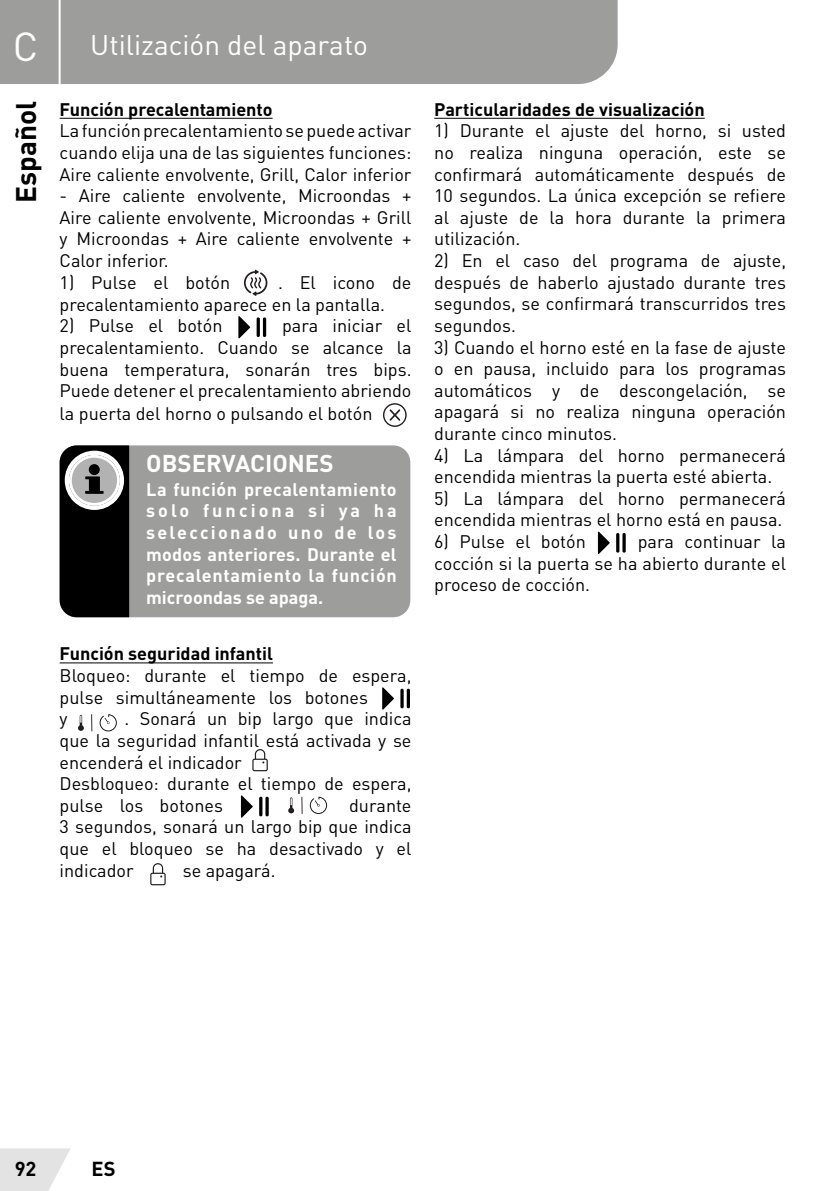
<style>
.page{position:relative;width:823px;height:1191px;background:#fff}
.page>*{position:absolute;margin:0;border:0;box-sizing:border-box;transform-origin:0 0}
.t1{font:40px "DIN";color:#fff}
.t2{font:28px "DIN";color:#fff}
.t3{font:700 28px "DIN Pro";color:#000}
.t4{font:700 24px "DIN Pro";color:#fff}
.t5{font:700 20px "DIN Pro";color:#000}
.t6{font:18px/21.6px "DIN Pro";color:#000;text-align:justify}
.t7{font:700 18px/21.6px "DIN Pro";letter-spacing:.025em;color:#fff;text-align:justify}
.t8{font:700 18px "DIN Pro";color:#000}
</style>
<div class="page">
<svg style="left:0;top:1148px;width:70px;height:43px"></svg>
<div style="left:0;top:0;width:617px;height:84px;background:#9d9d9c"></div>
<hr style="left:59px;top:0;width:2px;height:94px;background:#fff">
<hr style="left:60px;top:118px;width:212px;height:1px;background:#000">
<hr style="left:60px;top:662px;width:213px;height:1px;background:#000">
<svg style="left:238px;top:316px;width:12px;height:23px"></svg>
<svg style="left:256px;top:317px;width:10px;height:20px"></svg>
<div style="left:60px;top:445px;width:350px;height:172px;background:#9d9d9c;border-radius:17px"></div>
<svg style="left:60px;top:445px;width:69px;height:172px;background:#2e2e2e"></svg>
<div style="left:89px;top:464px;width:11px;height:11px;background:#000;border-radius:50%"></div>
<svg style="left:382px;top:687px;width:12px;height:23px"></svg>
<svg style="left:400px;top:688px;width:10px;height:21px"></svg>
<svg style="left:241px;top:795px;width:11px;height:23px"></svg>
<svg style="left:259px;top:796px;width:9px;height:21px"></svg>
<hr style="left:434px;top:118px;width:270px;height:1px;background:#000">
<svg style="left:597px;top:531px;width:12px;height:23px"></svg>
<svg style="left:616px;top:533px;width:9px;height:20px"></svg>
<svg style="left:383px;top:403px;width:23px;height:24px"></svg>
<svg style="left:244px;top:270px;width:23px;height:26px"></svg>
<svg style="left:91px;top:714px;width:1px;height:17px"></svg>
<svg style="left:78px;top:715px;width:6px;height:16px"></svg>
<svg style="left:99px;top:714px;width:18px;height:17px"></svg>
<svg style="left:301px;top:796px;width:1px;height:18px"></svg>
<svg style="left:288px;top:797px;width:6px;height:16px"></svg>
<svg style="left:309px;top:796px;width:18px;height:18px"></svg>
<svg style="left:252px;top:749px;width:15px;height:22px"></svg>
<svg style="left:150px;top:863px;width:15px;height:22px"></svg>
<h1 class="t1" style="left:13px;top:22px;width:27px">C</h1>
<h2 class="t3" style="left:7px;top:203px;width:103px;rotate:-90deg">Español</h2>
<h2 class="t2" style="left:90px;top:28px;width:279px">Utilización del aparato</h2>
<p class="t8" style="left:60px;top:97px;width:214px">Función precalentamiento</p>
<p class="t6" style="left:60px;top:119px;width:353px">La función precalentamiento se puede activar cuando elija una de las siguientes funciones:<br>Aire caliente envolvente, Grill, Calor inferior</p>
<p class="t6" style="left:60px;top:184px;width:353px">- Aire caliente envolvente, Microondas + Aire caliente envolvente, Microondas + Grill y Microondas + Aire caliente envolvente + Calor inferior.</p>
<p class="t6" style="left:60px;top:271px;width:172px">1) Pulse el botón</p>
<p class="t6" style="left:60px;top:271px;width:353px;text-indent:218px">. El icono de precalentamiento aparece en la pantalla.</p>
<p class="t6" style="left:60px;top:314px;width:164px">2) Pulse el botón</p>
<p class="t6" style="left:60px;top:314px;width:353px;text-indent:222px">para iniciar el precalentamiento. Cuando se alcance la buena temperatura, sonarán tres bips.<br>Puede detener el precalentamiento abriendo la puerta del horno o pulsando el botón</p>
<h3 class="t4" style="left:146px;top:447px;width:189px">OBSERVACIONES</h3>
<p class="t7" style="left:146px;top:478px;width:252px">La función precalentamiento solo funciona si ya ha seleccionado uno de los modos anteriores. Durante el precalentamiento la función microondas se apaga.</p>
<p class="t8" style="left:60px;top:641px;width:215px">Función seguridad infantil</p>
<p class="t6" style="left:60px;top:664px;width:353px;text-align:left">Bloqueo: durante el tiempo de espera, pulse simultáneamente los botones<br>y</p>
<p class="t6" style="left:60px;top:707px;width:353px;text-align:left;text-indent:65px">. Sonará un bip largo que indica que la seguridad infantil está activada y se encenderá el indicador<br>Desbloqueo: durante el tiempo de espera, pulse los botones</p>
<p class="t6" style="left:60px;top:793px;width:353px;text-indent:289px">durante 3 segundos, sonará un largo bip que indica que el bloqueo se ha desactivado y el indicador</p>
<p class="t6" style="left:183px;top:858px;width:94px">se apagará.</p>
<p class="t8" style="left:434px;top:97px;width:272px">Particularidades de visualización</p>
<p class="t6" style="left:434px;top:119px;width:353px">1) Durante el ajuste del horno, si usted no realiza ninguna operación, este se confirmará automáticamente después de 10 segundos. La única excepción se refiere al ajuste de la hora durante la primera utilización.</p>
<p class="t6" style="left:434px;top:249px;width:353px">2) En el caso del programa de ajuste, después de haberlo ajustado durante tres segundos, se confirmará transcurridos tres segundos.</p>
<p class="t6" style="left:434px;top:335px;width:353px">3) Cuando el horno esté en la fase de ajuste o en pausa, incluido para los programas automáticos y de descongelación, se apagará si no realiza ninguna operación durante cinco minutos.</p>
<p class="t6" style="left:434px;top:443px;width:353px">4) La lámpara del horno permanecerá encendida mientras la puerta esté abierta.</p>
<p class="t6" style="left:434px;top:487px;width:353px">5) La lámpara del horno permanecerá encendida mientras el horno está en pausa.</p>
<p class="t6" style="left:434px;top:530px;width:153px">6) Pulse el botón</p>
<p class="t6" style="left:434px;top:530px;width:353px;text-indent:203px">para continuar la cocción si la puerta se ha abierto durante el proceso de cocción.</p>
<p class="t5" style="left:15px;top:1155px;width:23px">92</p>
<p class="t5" style="left:92px;top:1155px;width:25px">ES</p>
</div>
